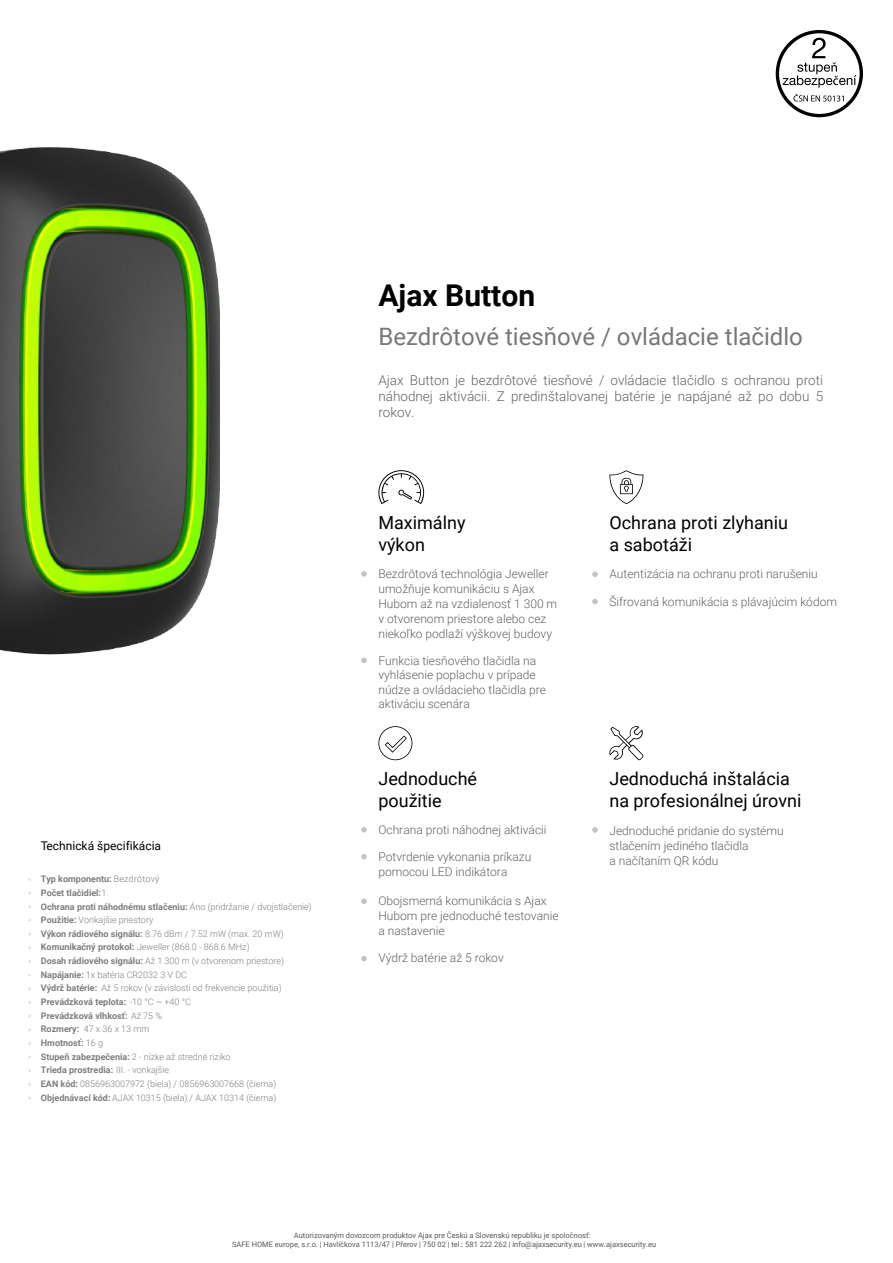
<style>
.page{position:relative;width:893px;height:1263px;background:#fff}
.page>*{position:absolute;margin:0;border:0;box-sizing:border-box;transform-origin:0 0}
.t1{font:700 30px "Roboto";color:#000}
.t2{font:24px "Roboto";color:#777}
.t3{font:18px/21.6px "Roboto";color:#000}
.t4{font:300 13.5px/16.2px "Roboto";color:#616161;text-align:justify}
.t5{font:300 12px/15px "Roboto";color:#616161}
.t6{font:12px "Roboto";color:#000}
.t7{font:300 9px/13.6px "Roboto";color:#7e7e7e}
.t8{font:7.5px/9px "Roboto";color:#595959;text-align:center}
.s1{font-weight:700}
</style>
<div class="page">
<svg style="left:609px;top:726px;width:35px;height:34px"></svg>
<svg style="left:378px;top:470px;width:46px;height:34px"></svg>
<svg style="left:609px;top:470px;width:34px;height:34px"></svg>
<svg style="left:378px;top:726px;width:34px;height:34px"></svg>
<svg style="left:776px;top:30px;width:87px;height:87px"></svg>
<svg style="left:361px;top:956px;width:6px;height:5px"></svg>
<svg style="left:361px;top:899px;width:6px;height:5px"></svg>
<svg style="left:361px;top:854px;width:6px;height:5px"></svg>
<svg style="left:361px;top:827px;width:6px;height:5px"></svg>
<svg style="left:361px;top:571px;width:6px;height:5px"></svg>
<svg style="left:592px;top:827px;width:6px;height:6px"></svg>
<svg style="left:361px;top:658px;width:6px;height:5px"></svg>
<img style="left:0;top:147px;width:220px;height:508px">
<svg style="left:592px;top:572px;width:6px;height:5px"></svg>
<svg style="left:592px;top:599px;width:6px;height:5px"></svg>
<h1 class="t1" style="left:378px;top:274px;width:158px">Ajax Button</h1>
<h2 class="t2" style="left:378px;top:319px;width:426px">Bezdrôtové tiesňové / ovládacie tlačidlo</h2>
<h3 class="t4" style="left:378px;top:371px;width:446px">Ajax Button je bezdrôtové tiesňové / ovládacie tlačidlo s ochranou proti náhodnej aktivácii. Z predinštalovanej batérie je napájané až po dobu 5 rokov.</h3>
<h3 class="t6" style="left:41px;top:838px;width:122px">Technická špecifikácia</h3>
<p class="t7" style="left:41px;top:872px;width:272px"><span class="s1">Typ komponentu:</span> Bezdrôtový<br><span class="s1">Počet tlačidiel:</span>1<br><span class="s1">Ochrana proti náhodnému stlačeniu:</span> Áno (pridržanie / dvojstlačenie)<br><span class="s1">Použitie:</span> Vonkajšie priestory<br><span class="s1">Výkon rádiového signálu:</span> 8.76 dBm / 7.52 mW (max. 20 mW)<br><span class="s1">Komunikačný protokol:</span> Jeweller (868.0 - 868.6 MHz)<br><span class="s1">Dosah rádiového signálu:</span> Až 1 300 m (v otvorenom priestore)<br><span class="s1">Napájanie:</span> 1x batéria CR2032 3 V DC<br><span class="s1">Výdrž batérie:</span> Až 5 rokov (v závislosti od frekvencie použitia)<br><span class="s1">Prevádzková teplota:</span> -10 °C ~ +40 °C<br><span class="s1">Prevádzková vlhkosť:</span> Až 75 %<br><span class="s1">Rozmery:</span> 47 x 36 x 13 mm<br><span class="s1">Hmotnosť:</span> 16 g<br><span class="s1">Stupeň zabezpečenia:</span> 2 - nízke až stredné riziko<br><span class="s1">Trieda prostredia:</span> III. - vonkajšie<br><span class="s1">EAN kód:</span> 0856963007972 (biela) / 0856963007668 (čierna)<br><span class="s1">Objednávací kód:</span> AJAX 10315 (biela) / AJAX 10314 (čierna)</p>
<h3 class="t3" style="left:378px;top:511px;width:89px">Maximálny výkon</h3>
<h3 class="t5" style="left:378px;top:566px;width:180px">Bezdrôtová technológia Jeweller umožňuje komunikáciu s Ajax<br>Hubom až na vzdialenosť 1 300 m v otvorenom priestore alebo cez niekoľko podlaží výškovej budovy</h3>
<h3 class="t5" style="left:378px;top:653px;width:169px;line-height:14.4px">Funkcia tiesňového tlačidla na vyhlásenie poplachu v prípade núdze a ovládacieho tlačidla pre aktiváciu scenára</h3>
<h3 class="t3" style="left:378px;top:767px;width:100px">Jednoduché použitie</h3>
<h3 class="t5" style="left:378px;top:822px;width:170px">Ochrana proti náhodnej aktivácii</h3>
<h3 class="t5" style="left:378px;top:849px;width:154px">Potvrdenie vykonania príkazu pomocou LED indikátora</h3>
<h3 class="t5" style="left:378px;top:893px;width:182px">Obojsmerná komunikácia s Ajax<br>Hubom pre jednoduché testovanie a nastavenie</h3>
<h3 class="t5" style="left:378px;top:950px;width:127px">Výdrž batérie až 5 rokov</h3>
<h3 class="t3" style="left:609px;top:511px;width:180px">Ochrana proti zlyhaniu a sabotáži</h3>
<h3 class="t5" style="left:609px;top:566px;width:210px">Autentizácia na ochranu proti narušeniu</h3>
<h3 class="t5" style="left:609px;top:593px;width:229px">Šifrovaná komunikácia s plávajúcim kódom</h3>
<h3 class="t3" style="left:609px;top:767px;width:193px">Jednoduchá inštalácia na profesionálnej úrovni</h3>
<h3 class="t5" style="left:609px;top:822px;width:176px">Jednoduché pridanie do systému stlačením jediného tlačidla<br>a načítaním QR kódu</h3>
<p class="t8" style="left:232px;top:1231px;width:426px">Autorizovaným dovozcom produktov Ajax pre Českú a Slovenskú republiku je spoločnosť:<br>SAFE HOME europe, s.r.o. | Havlíčkova 1113/47 | Přerov | 750 02 | tel.: 581 222 262 | info@ajaxsecurity.eu | www.ajaxsecurity.eu</p>
</div>
